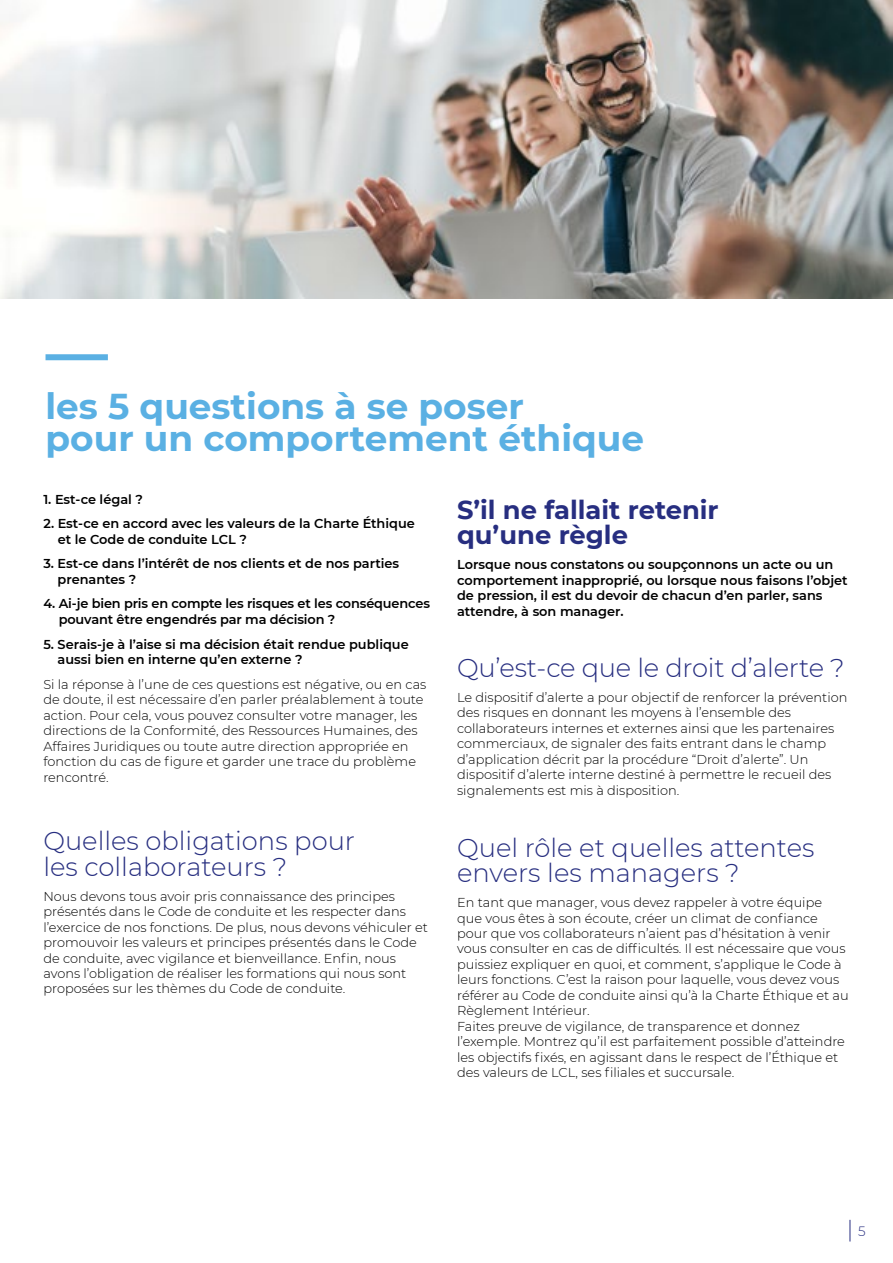
<style>
.page{position:relative;width:893px;height:1263px;background:#fff}
.page>*{position:absolute;margin:0;border:0;box-sizing:border-box;transform-origin:0 0}
.t1{font:700 35.85px/32.2px "Montserrat";color:#5ab0e3}
.t2{font:300 25.8px/25.8px "Montserrat";color:#272e80}
.t3{font:700 25.8px/25.8px "Montserrat";color:#272e80}
.t4{font:300 13.5px "Montserrat";color:#272e80}
.t5{font:300 12.9px/15.5px "Montserrat";color:#000}
.t6{font:600 12.9px/15.5px "Montserrat";color:#000}
</style>
<div class="page">
<svg style="left:850px;top:1220px;width:1px;height:21px"></svg>
<img style="left:0;top:0;width:893px;height:298px">
<div style="left:46px;top:354px;width:62px;height:6px;background:#5ab0e3"></div>
<h1 class="t1" style="left:46px;top:388px;width:600px">les 5 questions à se poser<br>pour un comportement éthique</h1>
<p class="t6" style="left:43px;top:491px;width:101px">1. Est-ce légal ?</p>
<p class="t6" style="left:58px;top:515px;width:359px;text-indent:-14px">2. Est-ce en accord avec les valeurs de la Charte Éthique et le Code de conduite LCL ?</p>
<p class="t6" style="left:58px;top:555px;width:343px;text-indent:-14px">3. Est-ce dans l’intérêt de nos clients et de nos parties prenantes ?</p>
<p class="t6" style="left:59px;top:596px;width:373px;text-indent:-15px">4. Ai-je bien pris en compte les risques et les conséquences pouvant être engendrés par ma décision ?</p>
<p class="t6" style="left:58px;top:636px;width:353px;text-indent:-14px">5. Serais-je à l’aise si ma décision était rendue publique aussi bien en interne qu’en externe ?</p>
<p class="t5" style="left:43px;top:676px;width:384px">Si la réponse à l’une de ces questions est négative, ou en cas de doute, il est nécessaire d’en parler préalablement à toute action. Pour cela, vous pouvez consulter votre manager, les directions de la Conformité, des Ressources Humaines, des Affaires Juridiques ou toute autre direction appropriée en fonction du cas de figure et garder une trace du problème rencontré.</p>
<h2 class="t2" style="left:43px;top:827px;width:313px">Quelles obligations pour les collaborateurs ?</h2>
<p class="t5" style="left:43px;top:888px;width:386px">Nous devons tous avoir pris connaissance des principes présentés dans le Code de conduite et les respecter dans l’exercice de nos fonctions. De plus, nous devons véhiculer et promouvoir les valeurs et principes présentés dans le Code de conduite, avec vigilance et bienveillance. Enfin, nous avons l’obligation de réaliser les formations qui nous sont proposées sur les thèmes du Code de conduite.</p>
<h2 class="t3" style="left:457px;top:495px;width:263px">S’il ne fallait retenir qu’une règle</h2>
<p class="t6" style="left:457px;top:556px;width:392px">Lorsque nous constatons ou soupçonnons un acte ou un comportement inapproprié, ou lorsque nous faisons l’objet de pression, il est du devoir de chacun d’en parler, sans attendre, à son manager.</p>
<h2 class="t2" style="left:457px;top:654px;width:389px">Qu’est-ce que le droit d’alerte ?</h2>
<p class="t5" style="left:457px;top:689px;width:392px">Le dispositif d’alerte a pour objectif de renforcer la prévention des risques en donnant les moyens à l’ensemble des collaborateurs internes et externes ainsi que les partenaires commerciaux, de signaler des faits entrant dans le champ d’application décrit par la procédure “Droit d’alerte”. Un dispositif d’alerte interne destiné à permettre le recueil des signalements est mis à disposition.</p>
<h2 class="t2" style="left:457px;top:834px;width:359px">Quel rôle et quelles attentes envers les managers ?</h2>
<p class="t5" style="left:457px;top:894px;width:393px">En tant que manager, vous devez rappeler à votre équipe que vous êtes à son écoute, créer un climat de confiance pour que vos collaborateurs n’aient pas d’hésitation à venir vous consulter en cas de difficultés. Il est nécessaire que vous puissiez expliquer en quoi, et comment, s’applique le Code à leurs fonctions. C’est la raison pour laquelle, vous devez vous référer au Code de conduite ainsi qu’à la Charte Éthique et au Règlement Intérieur.<br>Faites preuve de vigilance, de transparence et donnez l’exemple. Montrez qu’il est parfaitement possible d’atteindre les objectifs fixés, en agissant dans le respect de l’Éthique et des valeurs de LCL, ses filiales et succursale.</p>
<p class="t4" style="left:858px;top:1222px;width:9px">5</p>
</div>
